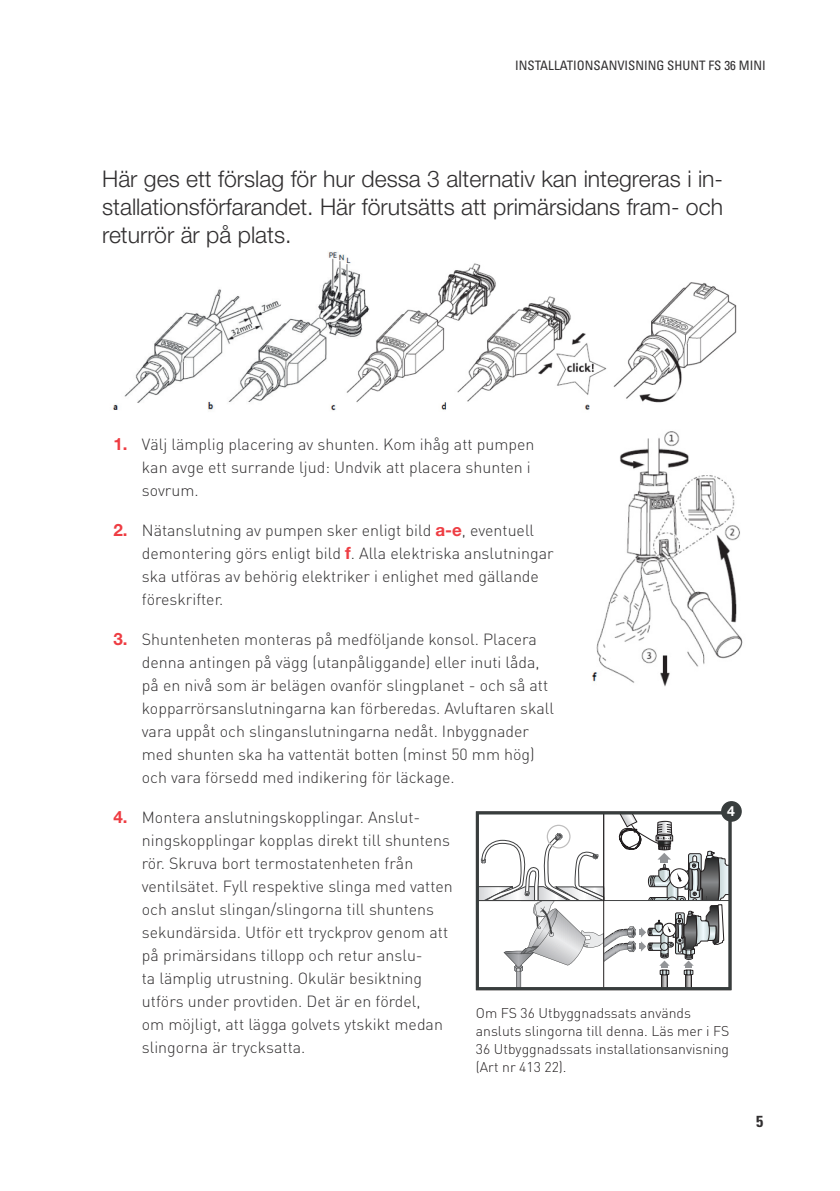
<style>
.page{position:relative;width:840px;height:1191px;background:#fff}
.page>*{position:absolute;margin:0;border:0;box-sizing:border-box;transform-origin:0 0}
.Ingress{font:300 23px/28px "Helvetica Neue LT Std";color:#312f30;text-align:justify}
.t1{font:300 16px/23px "DIN";color:#312f30}
.t2{font:700 condensed 16px "Univers LT Std";color:#312f30}
.Tabelltext{font:300 14px/18px "DIN";color:#231f20}
.Nummer{font:700 14px "Helvetica Neue LT Std";color:#fff}
.t3{font:condensed 13px "Univers LT Std";color:#312f30}
.s1{font-family:"Helvetica Neue LT Std";font-weight:700;font-size:17px;color:#ee3d43}
</style>
<div class="page">
<img style="left:613px;top:282px;width:124px;height:121px">
<img style="left:592px;top:431px;width:151px;height:256px">
<img style="left:497px;top:296px;width:110px;height:114px">
<img style="left:392px;top:263px;width:105px;height:147px">
<img style="left:289px;top:252px;width:103px;height:159px">
<img style="left:113px;top:289px;width:176px;height:121px">
<svg style="left:479px;top:815px;width:248px;height:171px"></svg>
<hr style="left:477px;top:900px;width:252px;height:1px;background:#414243">
<hr style="left:603px;top:813px;width:1px;height:175px;background:#231f20">
<div style="left:475px;top:811px;width:256px;height:179px;border:3px solid #383d3d"></div>
<div style="left:720px;top:801px;width:21px;height:20px;background:#383d3d;border-radius:50%"></div>
<p class="t3" style="left:515px;top:57px;width:252px">INSTALLATIONSANVISNING SHUNT FS 36 MINI</p>
<p class="Ingress" style="left:102px;top:164px;width:622px">Här ges ett förslag för hur dessa 3 alternativ kan integreras i in&shy;stallationsförfarandet. Här förutsätts att primärsidans fram- och returrör är på plats.</p>
<p class="t1" style="left:142px;top:432px;width:394px;text-indent:-28px"><span class="s1">1.</span> Välj lämplig placering av shunten. Kom ihåg att pumpen kan avge ett surrande ljud: Undvik att placera shunten i sovrum.</p>
<p class="t1" style="left:142px;top:518px;width:413px;text-indent:-28px"><span class="s1">2.</span> Nätanslutning av pumpen sker enligt bild <span class="s1">a-e</span>, eventuell demontering görs enligt bild <span class="s1">f</span>. Alla elektriska anslutningar ska utföras av behörig elektriker i enlighet med gällande föreskrifter.</p>
<p class="t1" style="left:142px;top:627px;width:413px;text-indent:-28px"><span class="s1">3.</span> Shuntenheten monteras på medföljande konsol. Placera denna antingen på vägg (utanpåliggande) eller inuti låda, på en nivå som är belägen ovanför slingplanet - och så att kopparrörsanslutningarna kan förberedas. Avluftaren skall vara uppåt och slinganslutningarna nedåt. Inbyggnader med shunten ska ha vattentät botten (minst 50 mm hög) och vara försedd med indikering för läckage.</p>
<p class="t1" style="left:142px;top:805px;width:312px;text-indent:-28px"><span class="s1">4.</span> Montera anslutningskopplingar. Anslut&shy;ningskopplingar kopplas direkt till shuntens rör. Skruva bort termostatenheten från ventilsätet. Fyll respektive slinga med vatten och anslut slingan/slingorna till shuntens sekundärsida. Utför ett tryckprov genom att på primärsidans tillopp och retur anslu-<br>ta lämplig utrustning. Okulär besiktning utförs under provtiden. Det är en fördel,<br>om möjligt, att lägga golvets ytskikt medan slingorna är trycksatta.</p>
<p class="Nummer" style="left:726px;top:802px;width:9px">4</p>
<p class="Tabelltext" style="left:475px;top:1004px;width:255px">Om FS 36 Utbyggnadssats används ansluts slingorna till denna. Läs mer i FS 36 Utbyggnadssats installationsanvisning (Art nr 413 22).</p>
<p class="t2" style="left:755px;top:1112px;width:9px">5</p>
</div>
